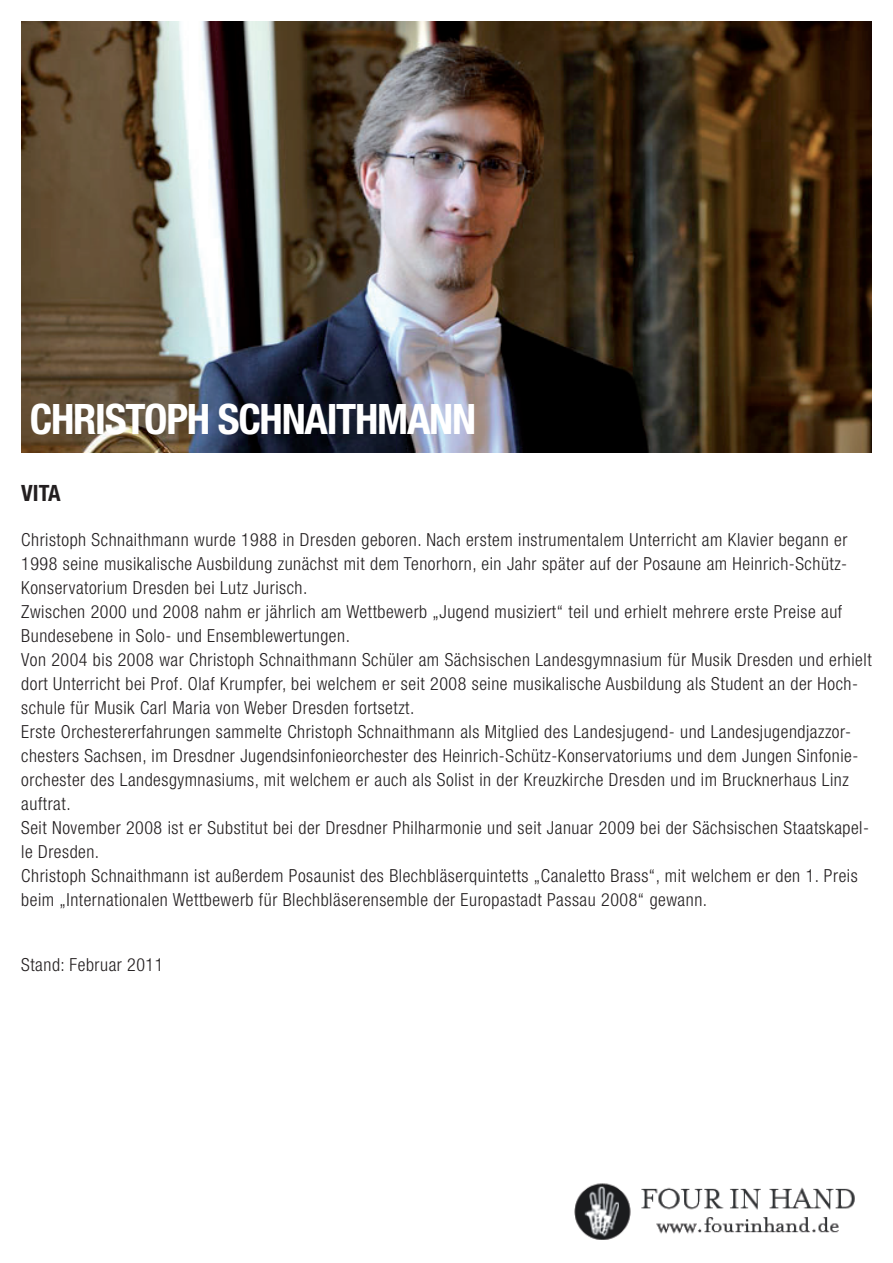
<style>
.page{position:relative;width:893px;height:1263px;background:#fff}
.page>*{position:absolute;margin:0;border:0;box-sizing:border-box;transform-origin:0 0}
.t1{font:700 condensed 42px "Helvetica Neue LT Std";letter-spacing:-.03em;color:#fff}
.t2{font:700 condensed 22.5px "Helvetica Neue LT Std";color:#231f20}
.t3{font:300 condensed 18px/24px "Helvetica Neue LT Std";letter-spacing:.03em;color:#231f20}
</style>
<div class="page">
<img style="left:21px;top:21px;width:851px;height:432px">
<img style="left:574px;top:1183px;width:281px;height:57px">
<h1 class="t1" style="left:30px;top:394px;width:448px">CHRISTOPH SCHNAITHMANN</h1>
<p class="t2" style="left:21px;top:479px;width:41px">VITA</p>
<p class="t3" style="left:21px;top:528px;width:852px">Christoph Schnaithmann wurde 1988 in Dresden geboren. Nach erstem instrumentalem Unterricht am Klavier begann er 1998 seine musikalische Ausbildung zunächst mit dem Tenorhorn, ein Jahr später auf der Posaune am Heinrich-Schütz-Konservatorium Dresden bei Lutz Jurisch.<br>Zwischen 2000 und 2008 nahm er jährlich am Wettbewerb „Jugend musiziert“ teil und erhielt mehrere erste Preise auf Bundesebene in Solo- und Ensemblewertungen.<br>Von 2004 bis 2008 war Christoph Schnaithmann Schüler am Sächsischen Landesgymnasium für Musik Dresden und erhielt dort Unterricht bei Prof. Olaf Krumpfer, bei welchem er seit 2008 seine musikalische Ausbildung als Student an der Hoch&shy;schule für Musik Carl Maria von Weber Dresden fortsetzt.<br>Erste Orchestererfahrungen sammelte Christoph Schnaithmann als Mitglied des Landesjugend- und Landesjugendjazzor&shy;chesters Sachsen, im Dresdner Jugendsinfonieorchester des Heinrich-Schütz-Konservatoriums und dem Jungen Sinfonie&shy;orchester des Landesgymnasiums, mit welchem er auch als Solist in der Kreuzkirche Dresden und im Brucknerhaus Linz auftrat.<br>Seit November 2008 ist er Substitut bei der Dresdner Philharmonie und seit Januar 2009 bei der Sächsischen Staatskapel&shy;le Dresden.<br>Christoph Schnaithmann ist außerdem Posaunist des Blechbläserquintetts „Canaletto Brass“, mit welchem er den 1. Preis beim „Internationalen Wettbewerb für Blechbläserensemble der Europastadt Passau 2008“ gewann.</p>
<p class="t3" style="left:21px;top:953px;width:144px">Stand: Februar 2011</p>
</div>
